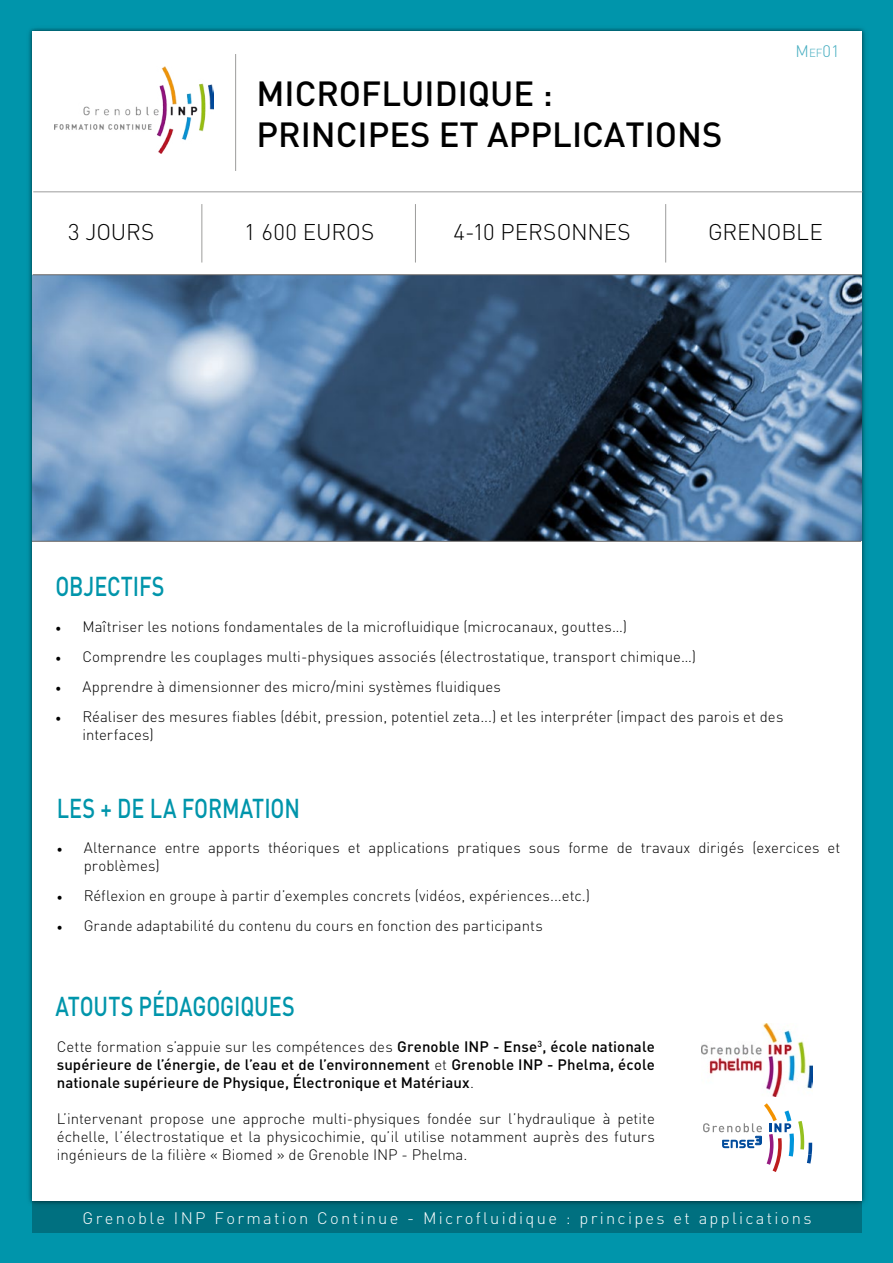
<style>
.page{position:relative;width:893px;height:1263px;background:#0095ab}
.page>*{position:absolute;margin:0;border:0;box-sizing:border-box;transform-origin:0 0}
.t1{font:500 34.5px/41.4px "DIN";color:#000}
.t2{font:500 27px "DIN";letter-spacing:-.005em;color:#0095ab;scale:.8 1}
.t3{font:300 22.5px "DIN";letter-spacing:-.005em;color:#000}
.t4{font:300 16.5px "DIN";letter-spacing:.14em;color:#fff}
.t5{font:300 16.5px "DIN";color:#45adc0}
.t6{font:300 15px/18px "DIN";letter-spacing:.005em;color:#000}
.t7{font:500 15px/18px "DIN";letter-spacing:.005em;color:#000;text-align:justify}
.s1{font-size:11.55px}
.s2{font-family:"Minion Pro";font-weight:400}
.s3{font-weight:300}
</style>
<div class="page">
<div style="left:33px;top:32px;width:829px;height:1201px;background:#007080"></div>
<div style="left:24px;top:23px;width:846px;height:1185px;background:#000;opacity:.25"></div>
<div style="left:33px;top:32px;width:829px;height:1169px;background:#fff"></div>
<img style="left:33px;top:275px;width:829px;height:266px">
<hr style="left:33px;top:191px;width:829px;height:1px;background:#9d9d9c">
<img style="left:54px;top:67px;width:159px;height:87px">
<hr style="left:235px;top:54px;width:1px;height:117px;background:#9d9d9c">
<hr style="left:33px;top:274px;width:829px;height:1px;background:#646363">
<hr style="left:32px;top:541px;width:829px;height:1px;background:#646363">
<hr style="left:201px;top:204px;width:1px;height:59px;background:#9d9d9c">
<hr style="left:415px;top:204px;width:1px;height:59px;background:#9d9d9c">
<hr style="left:665px;top:204px;width:1px;height:59px;background:#9d9d9c">
<img style="left:702px;top:1024px;width:110px;height:73px">
<svg style="left:703px;top:1103px;width:109px;height:69px"></svg>
<h1 class="t1" style="left:256px;top:72px;width:467px">MICROFLUIDIQUE :<br>PRINCIPES ET APPLICATIONS</h1>
<p class="t5" style="left:795px;top:41px;width:46px">M<span class="s1">ef</span>01</p>
<h3 class="t3" style="left:68px;top:218px;width:88px">3 JOURS</h3>
<h3 class="t3" style="left:244px;top:218px;width:132px">1 600 EUROS</h3>
<h3 class="t3" style="left:708px;top:218px;width:116px">GRENOBLE</h3>
<h3 class="t3" style="left:453px;top:218px;width:179px">4-10 PERSONNES</h3>
<h2 class="t2" style="left:55px;top:569px;width:138px">OBJECTIFS</h2>
<p class="t6" style="left:55px;top:617px;width:573px"><span class="s2">•</span> Maîtriser les notions fondamentales de la microfluidique (microcanaux, gouttes…)</p>
<p class="t6" style="left:55px;top:647px;width:642px"><span class="s2">•</span> Comprendre les couplages multi-physiques associés (électrostatique, transport chimique…)</p>
<p class="t6" style="left:55px;top:677px;width:447px"><span class="s2">•</span> Apprendre à dimensionner des micro/mini systèmes fluidiques</p>
<p class="t6" style="left:82px;top:707px;width:703px;text-indent:-27px"><span class="s2">•</span> Réaliser des mesures fiables (débit, pression, potentiel zeta...) et les interpréter (impact des parois et des interfaces)</p>
<h2 class="t2" style="left:57px;top:791px;width:306px">LES + DE LA FORMATION</h2>
<p class="t6" style="left:84px;top:838px;width:758px;text-indent:-27px"><span class="s2">•</span> Alternance entre apports théoriques et applications pratiques sous forme de travaux dirigés (exercices et problèmes)</p>
<p class="t6" style="left:57px;top:886px;width:535px"><span class="s2">•</span> Réflexion en groupe à partir d’exemples concrets (vidéos, expériences...etc.)</p>
<p class="t6" style="left:57px;top:916px;width:487px"><span class="s2">•</span> Grande adaptabilité du contenu du cours en fonction des participants</p>
<h2 class="t2" style="left:55px;top:989px;width:301px">ATOUTS PÉDAGOGIQUES</h2>
<p class="t7" style="left:57px;top:1037px;width:600px"><span class="s3">Cette formation s’appuie sur les compétences des</span> Grenoble INP - Ense<sup>3</sup>, école nationale supérieure de l’énergie, de l’eau et de l’environnement <span class="s3">et</span> Grenoble INP - Phelma, école nationale supérieure de Physique, Électronique et Matériaux<span class="s3">.</span></p>
<p class="t6" style="left:57px;top:1109px;width:600px;text-align:justify">L’intervenant propose une approche multi-physiques fondée sur l’hydraulique à petite échelle, l’électrostatique et la physicochimie, qu’il utilise notamment auprès des futurs ingénieurs de la filière « Biomed » de Grenoble INP - Phelma.</p>
<p class="t4" style="left:83px;top:1207px;width:730px">Grenoble INP Formation Continue - Microfluidique : principes et applications</p>
</div>
